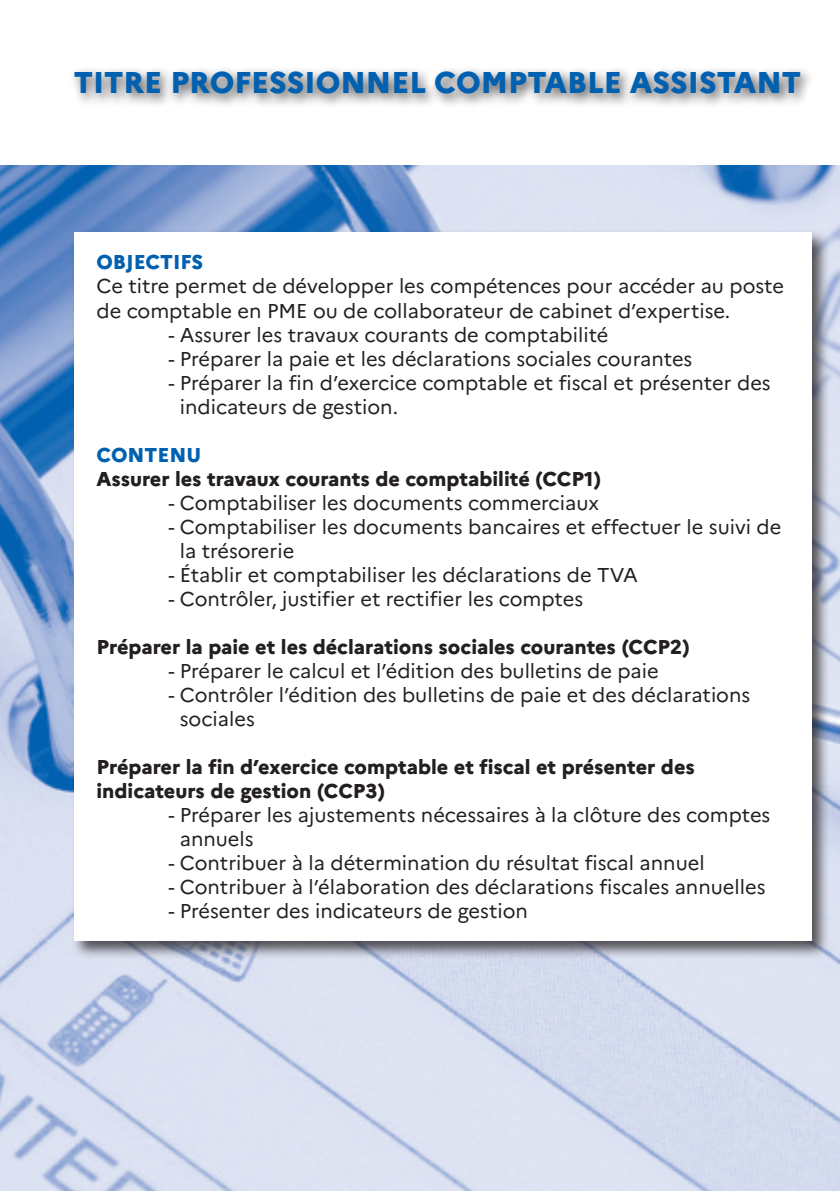
<style>
.page{position:relative;width:840px;height:1191px;background:#fff}
.page>*{position:absolute;margin:0;border:0;box-sizing:border-box;transform-origin:0 0}
.t1{font:800 30px "Marianne";color:#0161b0}
.t2{font:20px/24px "Marianne";color:#231f20}
.t3{font:800 20px/24px "Marianne";color:#231f20}
.t4{font:800 20px "Marianne";color:#0161b0}
</style>
<div class="page">
<img style="left:0;top:165px;width:839px;height:1026px">
<div style="left:69px;top:66px;width:745px;height:42px;background:#231f20;opacity:.75"></div>
<div style="left:71px;top:229px;width:759px;height:730px;background:#231f20;opacity:.75"></div>
<div style="left:74px;top:232px;width:737px;height:708px;background:#fff"></div>
<h1 class="t1" style="left:74px;top:64px;width:728px">TITRE PROFESSIONNEL COMPTABLE ASSISTANT</h1>
<p class="t4" style="left:96px;top:250px;width:108px">OBJECTIFS</p>
<p class="t2" style="left:96px;top:274px;width:688px">Ce titre permet de développer les compétences pour accéder au poste de comptable en PME ou de collaborateur de cabinet d’expertise.</p>
<p class="t2" style="left:168px;top:322px;width:441px">- Assurer les travaux courants de comptabilité</p>
<p class="t2" style="left:168px;top:346px;width:525px">- Préparer la paie et les déclarations sociales courantes</p>
<p class="t2" style="left:180px;top:370px;width:592px;text-indent:-11px">- Préparer la fin d’exercice comptable et fiscal et présenter des indicateurs de gestion.</p>
<p class="t4" style="left:96px;top:442px;width:106px">CONTENU</p>
<p class="t3" style="left:96px;top:466px;width:506px">Assurer les travaux courants de comptabilité (CCP1)</p>
<p class="t2" style="left:168px;top:490px;width:431px">- Comptabiliser les documents commerciaux</p>
<p class="t2" style="left:180px;top:514px;width:602px;text-indent:-11px">- Comptabiliser les documents bancaires et effectuer le suivi de la trésorerie</p>
<p class="t2" style="left:168px;top:562px;width:470px">- Établir et comptabiliser les déclarations de TVA</p>
<p class="t2" style="left:168px;top:586px;width:416px">- Contrôler, justifier et rectifier les comptes</p>
<p class="t3" style="left:96px;top:634px;width:594px">Préparer la paie et les déclarations sociales courantes (CCP2)</p>
<p class="t2" style="left:168px;top:658px;width:491px">- Préparer le calcul et l’édition des bulletins de paie</p>
<p class="t2" style="left:180px;top:682px;width:572px;text-indent:-11px">- Contrôler l’édition des bulletins de paie et des déclarations sociales</p>
<p class="t3" style="left:96px;top:754px;width:599px">Préparer la fin d’exercice comptable et fiscal et présenter des indicateurs de gestion (CCP3)</p>
<p class="t2" style="left:180px;top:802px;width:592px;text-indent:-11px">- Préparer les ajustements nécessaires à la clôture des comptes annuels</p>
<p class="t2" style="left:168px;top:850px;width:537px">- Contribuer à la détermination du résultat fiscal annuel</p>
<p class="t2" style="left:168px;top:874px;width:598px">- Contribuer à l’élaboration des déclarations fiscales annuelles</p>
<p class="t2" style="left:168px;top:898px;width:361px">- Présenter des indicateurs de gestion</p>
</div>
